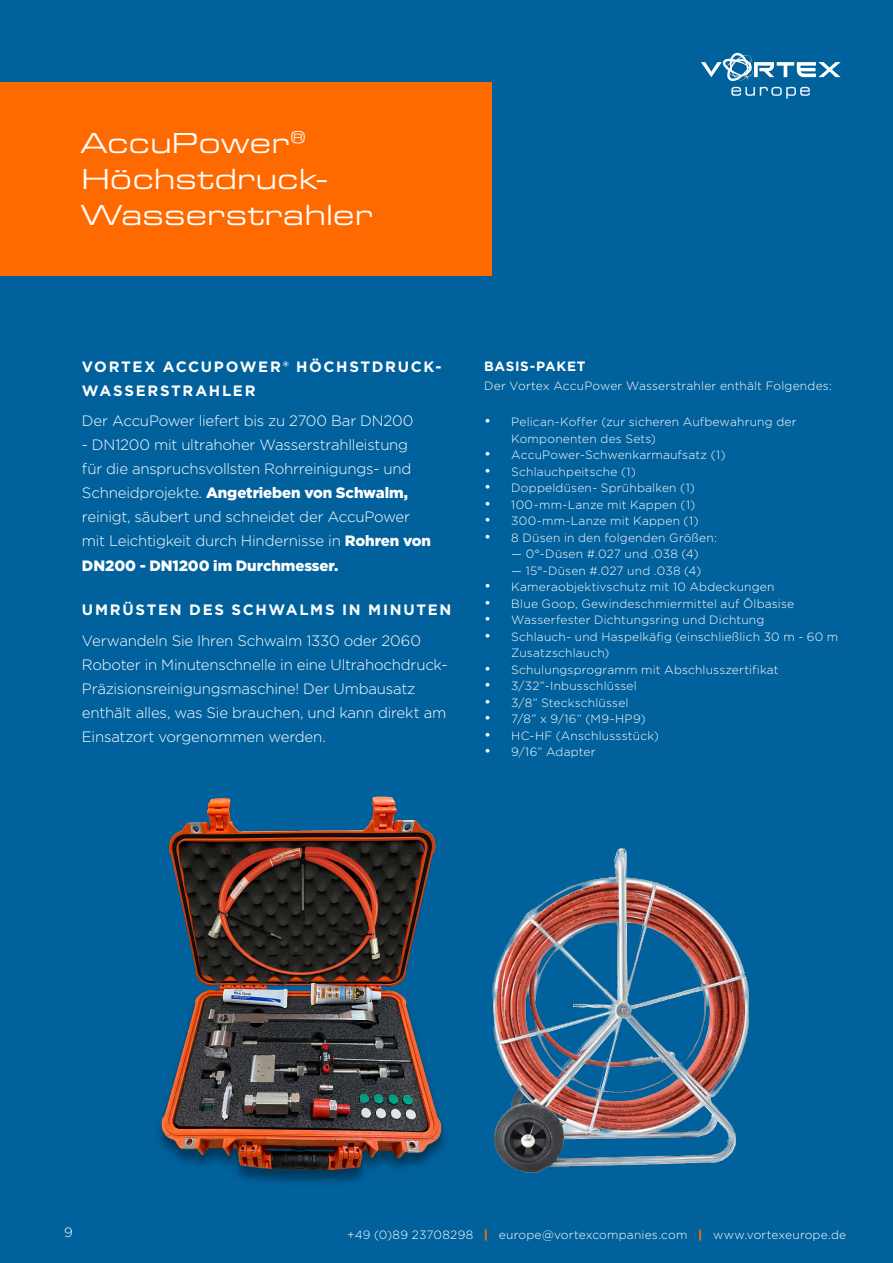
<style>
.page{position:relative;width:893px;height:1263px;background:#00619c}
.page>*{position:absolute;margin:0;border:0;box-sizing:border-box;transform-origin:0 0}
.Project_Orange_Headline{font:30px/36px "Eurostile Ext";color:#fff}
.Copy{font:300 15px/24px "Gotham";letter-spacing:-.015em;color:#fff}
.Copy-2{font:700 15px/24px "Gotham";letter-spacing:.11em;color:#fff}
.Copy-3{font:700 13.5px "Gotham";letter-spacing:.045em;color:#fff}
.t1{font:300 13.5px "Gotham";color:#fff}
.Copy-4{font:300 12px/16.5px "Gotham";letter-spacing:.015em;color:#fff}
.s1{font-weight:900}
.s2{font-size:15px}
.s3{font-weight:900;color:#ff6a00}
</style>
<div class="page">
<svg style="left:731px;top:87px;width:79px;height:12px"></svg>
<svg style="left:701px;top:53px;width:140px;height:28px"></svg>
<div style="left:0;top:82px;width:492px;height:193px;background:#ff6a00"></div>
<img style="left:158px;top:796px;width:287px;height:387px">
<img style="left:493px;top:848px;width:256px;height:324px">
<p class="Project_Orange_Headline" style="left:81px;top:123px;width:293px">AccuPower<sup>®<br></sup>Höchstdruck-<br>Wasserstrahler</p>
<p class="Copy-2" style="left:82px;top:354px;width:361px">VORTEX ACCUPOWER® HÖCHSTDRUCK-<br>WASSERSTRAHLER</p>
<p class="Copy" style="left:82px;top:409px;width:333px">Der AccuPower liefert bis zu 2700 Bar DN200</p>
<p class="Copy" style="left:82px;top:433px;width:351px">- DN1200 mit ultrahoher Wasserstrahlleistung für die anspruchsvollsten Rohrreinigungs- und Schneidprojekte. <span class="s1">Angetrieben von Schwalm, </span>reinigt, säubert und schneidet der AccuPower mit Leichtigkeit durch Hindernisse in <span class="s1">Rohren von DN200 - DN1200 im Durchmesser.</span></p>
<p class="Copy-2" style="left:82px;top:597px;width:371px">UMRÜSTEN DES SCHWALMS IN MINUTEN</p>
<p class="Copy" style="left:82px;top:628px;width:367px">Verwandeln Sie Ihren Schwalm 1330 oder 2060<br>Roboter in Minutenschnelle in eine Ultrahochdruck-Präzisionsreinigungsmaschine! Der Umbausatz enthält alles, was Sie brauchen, und kann direkt am Einsatzort vorgenommen werden.</p>
<p class="Copy-3" style="left:484px;top:357px;width:103px">BASIS-PAKET</p>
<p class="Copy-4" style="left:484px;top:377px;width:349px">Der Vortex AccuPower Wasserstrahler enthält Folgendes:</p>
<p class="Copy-4" style="left:511px;top:413px;width:287px;text-indent:-27px"><span class="s2">•</span> Pelican-Koffer (zur sicheren Aufbewahrung der<br>Komponenten des Sets)</p>
<p class="Copy-4" style="left:484px;top:446px;width:243px"><span class="s2">•</span> AccuPower-Schwenkarmaufsatz (1)</p>
<p class="Copy-4" style="left:484px;top:463px;width:153px"><span class="s2">•</span> Schlauchpeitsche (1)</p>
<p class="Copy-4" style="left:484px;top:479px;width:212px"><span class="s2">•</span> Doppeldüsen- Sprühbalken (1)</p>
<p class="Copy-4" style="left:484px;top:496px;width:213px"><span class="s2">•</span> 100-mm-Lanze mit Kappen (1)</p>
<p class="Copy-4" style="left:484px;top:512px;width:216px"><span class="s2">•</span> 300-mm-Lanze mit Kappen (1)</p>
<p class="Copy-4" style="left:484px;top:529px;width:234px"><span class="s2">•</span> 8 Düsen in den folgenden Größen:</p>
<p class="Copy-4" style="left:511px;top:545px;width:189px">— 0°-Düsen #.027 und .038 (4)</p>
<p class="Copy-4" style="left:511px;top:562px;width:192px">— 15°-Düsen #.027 und .038 (4)</p>
<p class="Copy-4" style="left:484px;top:578px;width:292px"><span class="s2">•</span> Kameraobjektivschutz mit 10 Abdeckungen</p>
<p class="Copy-4" style="left:484px;top:595px;width:311px"><span class="s2">•</span> Blue Goop, Gewindeschmiermittel auf Ölbasise</p>
<p class="Copy-4" style="left:484px;top:611px;width:282px"><span class="s2">•</span> Wasserfester Dichtungsring und Dichtung</p>
<p class="Copy-4" style="left:511px;top:628px;width:329px;text-indent:-27px"><span class="s2">•</span> Schlauch- und Haspelkäfig (einschließlich 30 m - 60 m<br>Zusatzschlauch)</p>
<p class="Copy-4" style="left:484px;top:661px;width:296px"><span class="s2">•</span> Schulungsprogramm mit Abschlusszertifikat</p>
<p class="Copy-4" style="left:484px;top:677px;width:154px"><span class="s2">•</span> 3/32”-Inbusschlüssel</p>
<p class="Copy-4" style="left:484px;top:694px;width:146px"><span class="s2">•</span> 3/8” Steckschlüssel</p>
<p class="Copy-4" style="left:484px;top:710px;width:163px"><span class="s2">•</span> 7/8” x 9/16” (M9-HP9)</p>
<p class="Copy-4" style="left:484px;top:727px;width:176px"><span class="s2">•</span> HC-HF (Anschlussstück)</p>
<p class="Copy-4" style="left:484px;top:743px;width:113px"><span class="s2">•</span> 9/16” Adapter</p>
<p class="t1" style="left:64px;top:1225px;width:10px">9</p>
<p class="Copy-4" style="left:347px;top:1226px;width:500px">+49 (0)89 23708298 <span class="s3">|</span> europe@vortexcompanies.com <span class="s3">|</span> www.vortexeurope.de</p>
</div>
